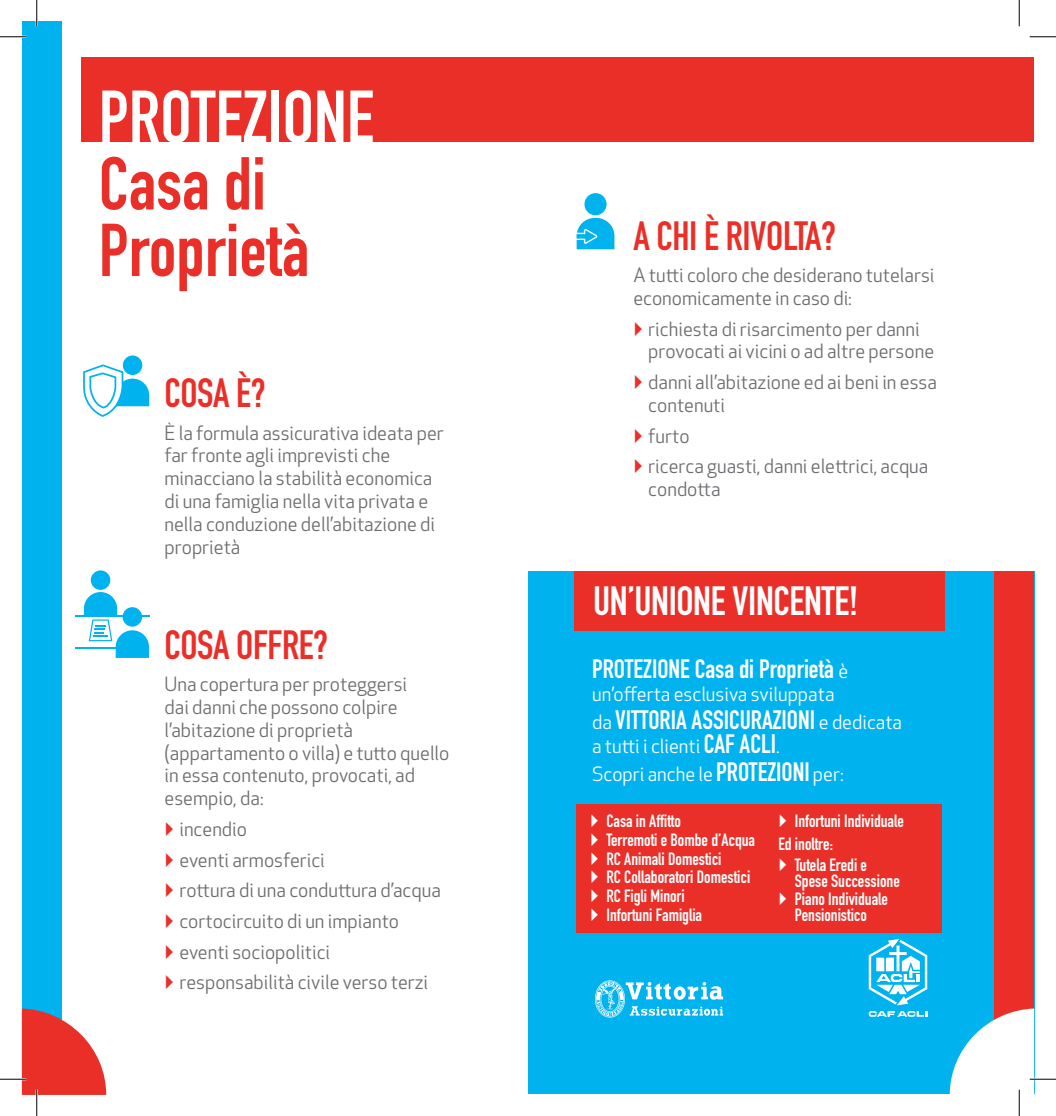
<style>
.page{position:relative;width:1056px;height:1116px;background:#fff}
.page>*{position:absolute;margin:0;border:0;box-sizing:border-box;transform-origin:0 0}
.t1{font:700 73.5px/66.5px "DIN Condensed";color:#ea2f29}
.t2{font:700 73.5px "DIN Condensed";color:#fff}
.t3{font:700 40.25px "DIN Condensed";letter-spacing:-.01em;color:#ea2f29}
.t4{font:700 40.25px "DIN Condensed";letter-spacing:-.01em;color:#fff}
.t5{font:700 26.25px "DIN Condensed";color:#fff}
.t6{font:19.25px/22.8px "Apex New";color:#6c6d70}
.t7{font:19.25px/28px "Apex New";color:#fff}
.t8{font:700 17.5px/18.7px "DIN Condensed";color:#fff}
.s1{font-family:"Apex New";font-weight:400;font-size:19.25px}
.s2{font-family:"DIN Condensed";font-weight:700;font-size:26.25px}
</style>
<div class="page">
<div style="left:22px;top:22px;width:40px;height:1071px;background:#00b3ef"></div>
<div style="left:81px;top:57px;width:953px;height:85px;background:#ea2f29"></div>
<div style="left:91px;top:570px;width:19px;height:20px;background:#00b3ef;border-radius:50%"></div>
<hr style="left:75px;top:615px;width:74px;height:1px;background:#00b3ef">
<hr style="left:75px;top:647px;width:72px;height:1px;background:#00b3ef">
<svg style="left:84px;top:592px;width:65px;height:66px"></svg>
<div style="left:584px;top:193px;width:22px;height:22px;background:#00b3ef;border-radius:50%"></div>
<svg style="left:576px;top:218px;width:38px;height:31px"></svg>
<div style="left:119px;top:352px;width:27px;height:26px;background:#00b3ef;border:4px solid #fff;border-radius:50%"></div>
<svg style="left:83px;top:363px;width:67px;height:53px"></svg>
<div style="left:528px;top:571px;width:506px;height:522px;background:#00b3ef"></div>
<div style="left:994px;top:571px;width:40px;height:522px;background:#ea2f29"></div>
<div style="left:574px;top:571px;width:371px;height:59px;background:#ea2f29"></div>
<svg style="left:595px;top:980px;width:128px;height:37px"></svg>
<svg style="left:868px;top:939px;width:59px;height:77px"></svg>
<div style="left:576px;top:804px;width:365px;height:128px;background:#ea2f29"></div>
<hr style="left:0;top:36px;width:26px;height:2px;background:#fff">
<hr style="left:36px;top:0;width:2px;height:26px;background:#fff">
<svg style="left:0;top:36px;width:26px;height:1px"></svg>
<svg style="left:1029px;top:36px;width:27px;height:1px"></svg>
<svg style="left:36px;top:0;width:1px;height:26px"></svg>
<svg style="left:0;top:1008px;width:106px;height:107px"></svg>
<svg style="left:1019px;top:0;width:1px;height:26px"></svg>
<svg style="left:950px;top:1008px;width:106px;height:107px"></svg>
<h1 class="t2" style="left:99px;top:68px;width:277px">PROTEZIONE</h1>
<h1 class="t1" style="left:99px;top:150px;width:212px">Casa di<br>Proprietà</h1>
<h2 class="t3" style="left:164px;top:366px;width:103px">COSA È?</h2>
<p class="t6" style="left:164px;top:421px;width:281px">È la formula assicurativa ideata per far fronte agli imprevisti che minacciano la stabilità economica di una famiglia nella vita privata e nella conduzione dell’abitazione di proprietà</p>
<h2 class="t3" style="left:164px;top:617px;width:165px">COSA OFFRE?</h2>
<p class="t6" style="left:164px;top:673px;width:286px">Una copertura per proteggersi<br>dai danni che possono colpire l’abitazione di proprietà (appartamento o villa) e tutto quello in essa contenuto, provocati, ad esempio, da:</p>
<p class="t6" style="left:179px;top:813px;width:263px;line-height:30.6px">incendio<br>eventi armosferici<br>rottura di una conduttura d’acqua cortocircuito di un impianto eventi sociopolitici responsabilità civile verso terzi</p>
<h2 class="t3" style="left:633px;top:208px;width:204px">A CHI È RIVOLTA?</h2>
<p class="t6" style="left:633px;top:264px;width:302px">A tutti coloro che desiderano tutelarsi economicamente in caso di:</p>
<p class="t6" style="left:648px;top:317px;width:287px">richiesta di risarcimento per danni provocati ai vicini o ad altre persone</p>
<p class="t6" style="left:648px;top:371px;width:290px">danni all’abitazione ed ai beni in essa contenuti</p>
<p class="t6" style="left:648px;top:420px;width:282px;line-height:30.6px">furto<br>ricerca guasti, danni elettrici, acqua</p>
<p class="t6" style="left:648px;top:477px;width:74px">condotta</p>
<h2 class="t4" style="left:593px;top:574px;width:267px">UN’UNIONE VINCENTE!</h2>
<h3 class="t5" style="left:592px;top:651px;width:258px">PROTEZIONE Casa di Proprietà <span class="s1">è</span></h3>
<p class="t7" style="left:592px;top:679px;width:244px">un’offerta esclusiva sviluppata</p>
<h3 class="t5" style="left:592px;top:701px;width:312px"><span class="s1">da</span> VITTORIA ASSICURAZIONI <span class="s1">e dedicata</span></h3>
<p class="t7" style="left:592px;top:732px;width:253px">a tutti i clienti <span class="s2">CAF ACLI</span>.<br>Scopri anche le <span class="s2">PROTEZIONI</span> per:</p>
<p class="t8" style="left:606px;top:811px;width:150px">Casa in Affitto<br>Terremoti e Bombe d’Acqua<br>RC Animali Domestici<br>RC Collaboratori Domestici<br>RC Figli Minori<br>Infortuni Famiglia</p>
<p class="t8" style="left:778px;top:809px;width:127px;line-height:23.1px;text-indent:16px">Infortuni Individuale<br>Ed inoltre:</p>
<p class="t8" style="left:795px;top:856px;width:106px;line-height:15.8px">Tutela Eredi e<br>Spese Successione</p>
<p class="t8" style="left:795px;top:890px;width:95px;line-height:15.8px">Piano Individuale<br>Pensionistico</p>
</div>
